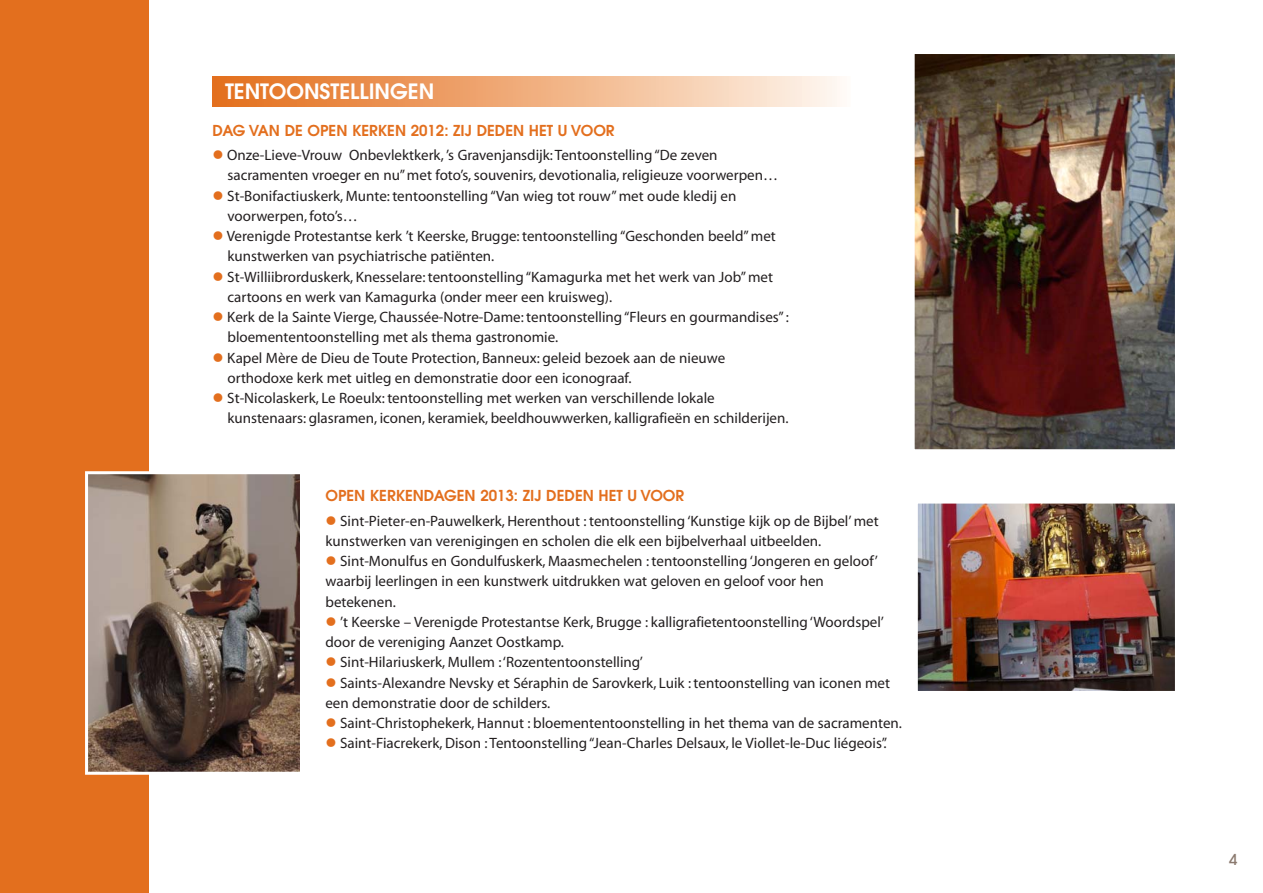
<style>
.page{position:relative;width:1263px;height:893px;background:#fff}
.page>*{position:absolute;margin:0;border:0;box-sizing:border-box;transform-origin:0 0}
.t1{font:600 21px "Avant Garde";color:#fff}
.t2{font:15px/20.2px "Myriad";color:#231f20}
.t3{font:600 15px "Avant Garde";color:#e36f1e}
.t4{font:500 15px "Avant Garde";color:#8a796e}
.s1{color:#e36f1e}
</style>
<div class="page">
<div style="left:0;top:0;width:149px;height:893px;background:#e36f1e"></div>
<div style="left:213px;top:76px;width:637px;height:30px;background:linear-gradient(to right,#e36c17,#fef6ed)"></div>
<img style="left:916px;top:55px;width:258px;height:393px">
<div style="left:912px;top:51px;width:266px;height:401px;border:3px solid #fff"></div>
<img style="left:89px;top:475px;width:210px;height:296px">
<div style="left:85px;top:471px;width:218px;height:304px;border:3px solid #fff"></div>
<img style="left:919px;top:505px;width:255px;height:185px">
<div style="left:915px;top:501px;width:263px;height:193px;border:3px solid #fff"></div>
<h1 class="t1" style="left:225px;top:84px;width:211px">TENTOONSTELLINGEN</h1>
<p class="t3" style="left:213px;top:124px;width:403px">DAG VAN DE OPEN KERKEN 2012: ZIJ DEDEN HET U VOOR</p>
<p class="t2" style="left:227px;top:146px;width:552px;text-indent:-15px"><span class="s1">●</span> Onze-Lieve-Vrouw Onbevlektkerk, ’s Gravenjansdijk: Tentoonstelling “De zeven sacramenten vroeger en nu” met foto’s, souvenirs, devotionalia, religieuze voorwerpen…</p>
<p class="t2" style="left:227px;top:187px;width:510px;text-indent:-15px"><span class="s1">●</span> St-Bonifactiuskerk, Munte: tentoonstelling “Van wieg tot rouw” met oude kledij en voorwerpen, foto’s…</p>
<p class="t2" style="left:227px;top:227px;width:550px;text-indent:-15px"><span class="s1">●</span> Verenigde Protestantse kerk ’t Keerske, Brugge: tentoonstelling “Geschonden beeld” met kunstwerken van psychiatrische patiënten.</p>
<p class="t2" style="left:227px;top:268px;width:547px;text-indent:-15px"><span class="s1">●</span> St-Williibrorduskerk, Knesselare: tentoonstelling “Kamagurka met het werk van Job” met cartoons en werk van Kamagurka (onder meer een kruisweg).</p>
<p class="t2" style="left:227px;top:308px;width:563px;text-indent:-15px"><span class="s1">●</span> Kerk de la Sainte Vierge, Chaussée-Notre-Dame: tentoonstelling “Fleurs en gourmandises” : bloemententoonstelling met als thema gastronomie.</p>
<p class="t2" style="left:227px;top:349px;width:499px;text-indent:-15px"><span class="s1">●</span> Kapel Mère de Dieu de Toute Protection, Banneux: geleid bezoek aan de nieuwe orthodoxe kerk met uitleg en demonstratie door een iconograaf.</p>
<p class="t2" style="left:227px;top:389px;width:563px;text-indent:-15px"><span class="s1">●</span> St-Nicolaskerk, Le Roeulx: tentoonstelling met werken van verschillende lokale kunstenaars: glasramen, iconen, keramiek, beeldhouwwerken, kalligrafieën en schilderijen.</p>
<p class="t3" style="left:325px;top:490px;width:360px">OPEN KERKENDAGEN 2013: ZIJ DEDEN HET U VOOR</p>
<p class="t2" style="left:325px;top:512px;width:555px"><span class="s1">●</span> Sint-Pieter-en-Pauwelkerk, Herenthout : tentoonstelling ‘Kunstige kijk op de Bijbel’ met kunstwerken van verenigingen en scholen die elk een bijbelverhaal uitbeelden.</p>
<p class="t2" style="left:325px;top:552px;width:554px"><span class="s1">●</span> Sint-Monulfus en Gondulfuskerk, Maasmechelen : tentoonstelling ‘Jongeren en geloof’ waarbij leerlingen in een kunstwerk uitdrukken wat geloven en geloof voor hen betekenen.</p>
<p class="t2" style="left:325px;top:613px;width:560px"><span class="s1">●</span> ’t Keerske – Verenigde Protestantse Kerk, Brugge : kalligrafietentoonstelling ‘Woordspel’ door de vereniging Aanzet Oostkamp.</p>
<p class="t2" style="left:325px;top:653px;width:319px"><span class="s1">●</span> Sint-Hilariuskerk, Mullem : ‘Rozententoonstelling’</p>
<p class="t2" style="left:325px;top:674px;width:566px"><span class="s1">●</span> Saints-Alexandre Nevsky et Séraphin de Sarovkerk, Luik : tentoonstelling van iconen met een demonstratie door de schilders.</p>
<p class="t2" style="left:325px;top:714px;width:578px"><span class="s1">●</span> Saint-Christophekerk, Hannut : bloemententoonstelling in het thema van de sacramenten.</p>
<p class="t2" style="left:325px;top:734px;width:563px"><span class="s1">●</span> Saint-Fiacrekerk, Dison : Tentoonstelling “Jean-Charles Delsaux, le Viollet-le-Duc liégeois”.</p>
<p class="t4" style="left:1229px;top:854px;width:10px">4</p>
</div>
